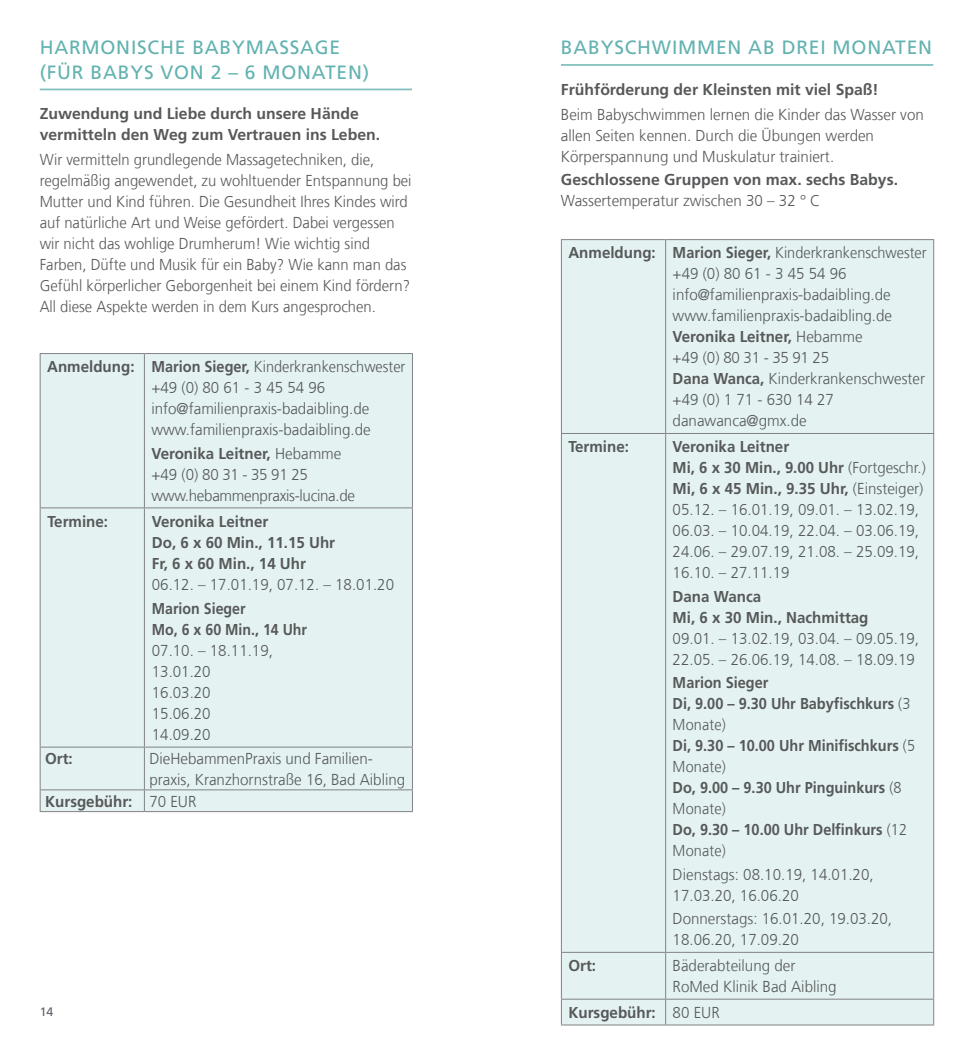
<style>
.page{position:relative;width:973px;height:1042px;background:#fff}
.page>*{position:absolute;margin:0;border:0;box-sizing:border-box;transform-origin:0 0}
.t1{font:19.25px/24.5px "Frutiger LT Com";letter-spacing:.04em;color:#62b2b0}
.t2{font:300 15.75px/21px "Frutiger LT Com";color:#57585a;scale:.96 1}
.t3{font:300 15.75px/21px "Frutiger LT Com";color:#57585a;scale:.94 1}
.t4{font:300 15.75px/21px "Frutiger LT Com";color:#57585a;scale:.92 1}
.t5{font:300 15.75px/21px "Frutiger LT Com";color:#57585a;scale:.95 1}
.t6{font:700 15.75px/21px "Frutiger LT Com";color:#57585a;scale:.92 1}
.t7{font:700 15.75px/21px "Frutiger LT Com";color:#57585a}
.t8{font:700 15.75px/21px "Frutiger LT Com";color:#57585a;scale:.96 1}
.t9{font:300 15.75px/21px "Frutiger LT Com";letter-spacing:-.02em;color:#57585a;scale:.96 1}
.t10{font:700 15.75px/21px "Frutiger LT Com";color:#57585a;scale:.9 1}
.t11{font:12.25px "Frutiger LT Com";color:#5d6067}
.s1{font-weight:700}
.s2{font-weight:300}
</style>
<div class="page">
<hr style="left:40px;top:89px;width:372px;height:1px;background:#82bfbe">
<div style="left:41px;top:354px;width:371px;height:457px;background:#e4f3f2"></div>
<hr style="left:40px;top:353px;width:104px;height:1px;background:#808285">
<hr style="left:40px;top:354px;width:1px;height:153px;background:#808285">
<hr style="left:144px;top:353px;width:269px;height:1px;background:#808285">
<hr style="left:412px;top:354px;width:1px;height:153px;background:#808285">
<hr style="left:144px;top:354px;width:1px;height:153px;background:#808285">
<hr style="left:40px;top:507px;width:104px;height:1px;background:#808285">
<hr style="left:144px;top:507px;width:269px;height:1px;background:#808285">
<hr style="left:40px;top:508px;width:1px;height:238px;background:#808285">
<hr style="left:144px;top:508px;width:1px;height:238px;background:#808285">
<hr style="left:412px;top:508px;width:1px;height:238px;background:#808285">
<hr style="left:40px;top:746px;width:104px;height:1px;background:#808285">
<hr style="left:40px;top:747px;width:1px;height:42px;background:#808285">
<hr style="left:144px;top:746px;width:269px;height:1px;background:#808285">
<hr style="left:144px;top:747px;width:1px;height:42px;background:#808285">
<hr style="left:412px;top:747px;width:1px;height:42px;background:#808285">
<hr style="left:40px;top:789px;width:104px;height:1px;background:#808285">
<svg style="left:40px;top:790px;width:1px;height:21px"></svg>
<hr style="left:144px;top:789px;width:269px;height:1px;background:#808285">
<svg style="left:144px;top:790px;width:1px;height:21px"></svg>
<svg style="left:412px;top:790px;width:1px;height:21px"></svg>
<hr style="left:40px;top:811px;width:104px;height:1px;background:#808285">
<hr style="left:144px;top:811px;width:269px;height:1px;background:#808285">
<hr style="left:561px;top:64px;width:372px;height:2px;background:#82bfbe">
<div style="left:562px;top:240px;width:371px;height:784px;background:#e4f3f2"></div>
<hr style="left:561px;top:239px;width:104px;height:1px;background:#808285">
<hr style="left:561px;top:240px;width:1px;height:193px;background:#808285">
<hr style="left:665px;top:239px;width:268px;height:1px;background:#808285">
<hr style="left:665px;top:240px;width:1px;height:193px;background:#808285">
<hr style="left:933px;top:240px;width:1px;height:193px;background:#808285">
<hr style="left:561px;top:433px;width:104px;height:1px;background:#808285">
<hr style="left:561px;top:434px;width:1px;height:518px;background:#808285">
<hr style="left:665px;top:433px;width:268px;height:1px;background:#808285">
<hr style="left:665px;top:434px;width:1px;height:518px;background:#808285">
<hr style="left:933px;top:434px;width:1px;height:518px;background:#808285">
<hr style="left:561px;top:952px;width:104px;height:1px;background:#808285">
<hr style="left:561px;top:953px;width:1px;height:45px;background:#808285">
<hr style="left:665px;top:952px;width:268px;height:1px;background:#808285">
<hr style="left:665px;top:953px;width:1px;height:45px;background:#808285">
<hr style="left:933px;top:953px;width:1px;height:45px;background:#808285">
<hr style="left:561px;top:998px;width:104px;height:1px;background:#808285">
<svg style="left:561px;top:999px;width:1px;height:25px"></svg>
<hr style="left:665px;top:998px;width:268px;height:1px;background:#808285">
<svg style="left:665px;top:999px;width:1px;height:25px"></svg>
<svg style="left:933px;top:999px;width:1px;height:25px"></svg>
<hr style="left:561px;top:1024px;width:104px;height:1px;background:#808285">
<hr style="left:665px;top:1024px;width:268px;height:1px;background:#808285">
<p class="t1" style="left:40px;top:35px;width:331px">HARMONISCH E BABYMASSAGE (FÜR BABYS VON 2 – 6 M ONATEN)</p>
<p class="t7" style="left:40px;top:104px;width:342px">Zuwendung und Liebe durch unsere Hände vermitteln den Weg zum Vertrauen ins Leben.</p>
<p class="t3" style="left:40px;top:149px;width:397px">Wir vermitteln grundlegende Massagetechniken, die, regelmäßig angewendet, zu wohltuender Entspannung bei Mutter und Kind führen. Die Gesundheit Ihres Kindes wird auf natürliche Art und Weise gefördert. Dabei vergessen wir nicht das wohlige Drumherum! Wie wichtig sind Farben, Düfte und Musik für ein Baby? Wie kann man das Gefühl körperlicher Geborgenheit bei einem Kind fördern?<br>All diese Aspekte werden in dem Kurs angesprochen.</p>
<p class="t4" style="left:151px;top:356px;width:277px;text-indent:-104px"><span class="s1">Anmeldung: Marion Sieger,</span> Kinderkrankenschwester +49 (0) 80 61 - 3 45 54 96 info@familienpraxis-badaibling.de www.familienpraxis-badaibling.de</p>
<p class="t9" style="left:151px;top:443px;width:214px"><span class="s1">Veronika Leitner,</span> Hebamme +49 (0) 80 31 - 35 91 25 www.hebammenpraxis-lucina.de</p>
<p class="t8" style="left:48px;top:511px;width:65px">Termine:</p>
<p class="t8" style="left:152px;top:511px;width:192px">Veronika Leitner<br>Do, 6 x 60 Min., 11.15 Uhr<br>Fr, 6 x 60 Min., 14 Uhr</p>
<p class="t2" style="left:152px;top:574px;width:254px">06.12. – 17.01.19, 07.12. – 18.01.20</p>
<p class="t10" style="left:152px;top:598px;width:174px">Marion Sieger<br>Mo, 6 x 60 Min., 14 Uhr</p>
<p class="t2" style="left:152px;top:640px;width:128px">07.10. – 18.11.19,<br>13.01.20<br>16.03.20<br>15.06.20<br>14.09.20</p>
<p class="t8" style="left:45px;top:748px;width:30px">Ort:</p>
<p class="t2" style="left:149px;top:748px;width:233px">DieHebammenPraxis und Familien-</p>
<p class="t2" style="left:149px;top:769px;width:268px">praxis, Kranzhornstraße 16, Bad Aibling</p>
<p class="t8" style="left:45px;top:791px;width:159px">Kursgebühr: <span class="s2">70 EUR</span></p>
<p class="t11" style="left:40px;top:1005px;width:15px">14</p>
<p class="t1" style="left:561px;top:35px;width:372px">BABYSCHWIMMEN AB DREI MONATEN</p>
<p class="t7" style="left:561px;top:79px;width:319px">Frühförderung der Kleinsten mit viel Spaß!</p>
<p class="t2" style="left:561px;top:104px;width:379px">Beim Babyschwimmen lernen die Kinder das Wasser von allen Seiten kennen. Durch die Übungen werden<br>Körperspannung und Muskulatur trainiert.</p>
<p class="t7" style="left:561px;top:169px;width:338px">Geschlossene Gruppen von max. sechs Babys.</p>
<p class="t2" style="left:561px;top:190px;width:272px">Wassertemperatur zwischen 30 – 32 ° C</p>
<p class="t4" style="left:672px;top:243px;width:277px;text-indent:-104px"><span class="s1">Anmeldung: Marion Sieger,</span> Kinderkrankenschwester +49 (0) 80 61 - 3 45 54 96 info@familienpraxis-badaibling.de www.familienpraxis-badaibling.de<br><span class="s1">Veronika Leitner,</span> Hebamme<br>+49 (0) 80 31 - 35 91 25<br><span class="s1">Dana Wanca,</span> Kinderkrankenschwester +49 (0) 1 71 - 630 14 27 danawanca@gmx.de</p>
<p class="t8" style="left:568px;top:436px;width:65px">Termine:</p>
<p class="t5" style="left:672px;top:436px;width:268px"><span class="s1">Veronika Leitner<br>Mi, 6 x 30 Min., 9.00 Uhr</span> (Fortgeschr.)<br><span class="s1">Mi, 6 x 45 Min., 9.35 Uhr,</span> (Einsteiger)<br>05.12. – 16.01.19, 09.01. – 13.02.19,<br>06.03. – 10.04.19, 22.04. – 03.06.19,<br>24.06. – 29.07.19, 21.08. – 25.09.19,<br>16.10. – 27.11.19</p>
<p class="t8" style="left:672px;top:586px;width:205px">Dana Wanca<br>Mi, 6 x 30 Min., Nachmittag</p>
<p class="t2" style="left:672px;top:628px;width:258px">09.01. – 13.02.19, 03.04. – 09.05.19,<br>22.05. – 26.06.19, 14.08. – 18.09.19</p>
<p class="t6" style="left:672px;top:672px;width:265px">Marion Sieger<br>Di, 9.00 – 9.30 Uhr Babyfischkurs <span class="s2">(3<br>Monate)<br></span>Di, 9.30 – 10.00 Uhr Minifischkurs <span class="s2">(5<br>Monate)<br></span>Do, 9.00 – 9.30 Uhr Pinguinkurs <span class="s2">(8<br>Monate)<br></span>Do, 9.30 – 10.00 Uhr Delfinkurs <span class="s2">(12<br>Monate)</span></p>
<p class="t2" style="left:672px;top:864px;width:211px">Dienstags: 08.10.19, 14.01.20,<br>17.03.20, 16.06.20</p>
<p class="t2" style="left:672px;top:908px;width:230px">Donnerstags: 16.01.20, 19.03.20,<br>18.06.20, 17.09.20</p>
<p class="t8" style="left:568px;top:955px;width:30px">Ort:</p>
<p class="t2" style="left:672px;top:955px;width:172px">Bäderabteilung der<br>RoMed Klinik Bad Aibling</p>
<p class="t8" style="left:568px;top:1002px;width:159px">Kursgebühr: <span class="s2">80 EUR</span></p>
</div>
